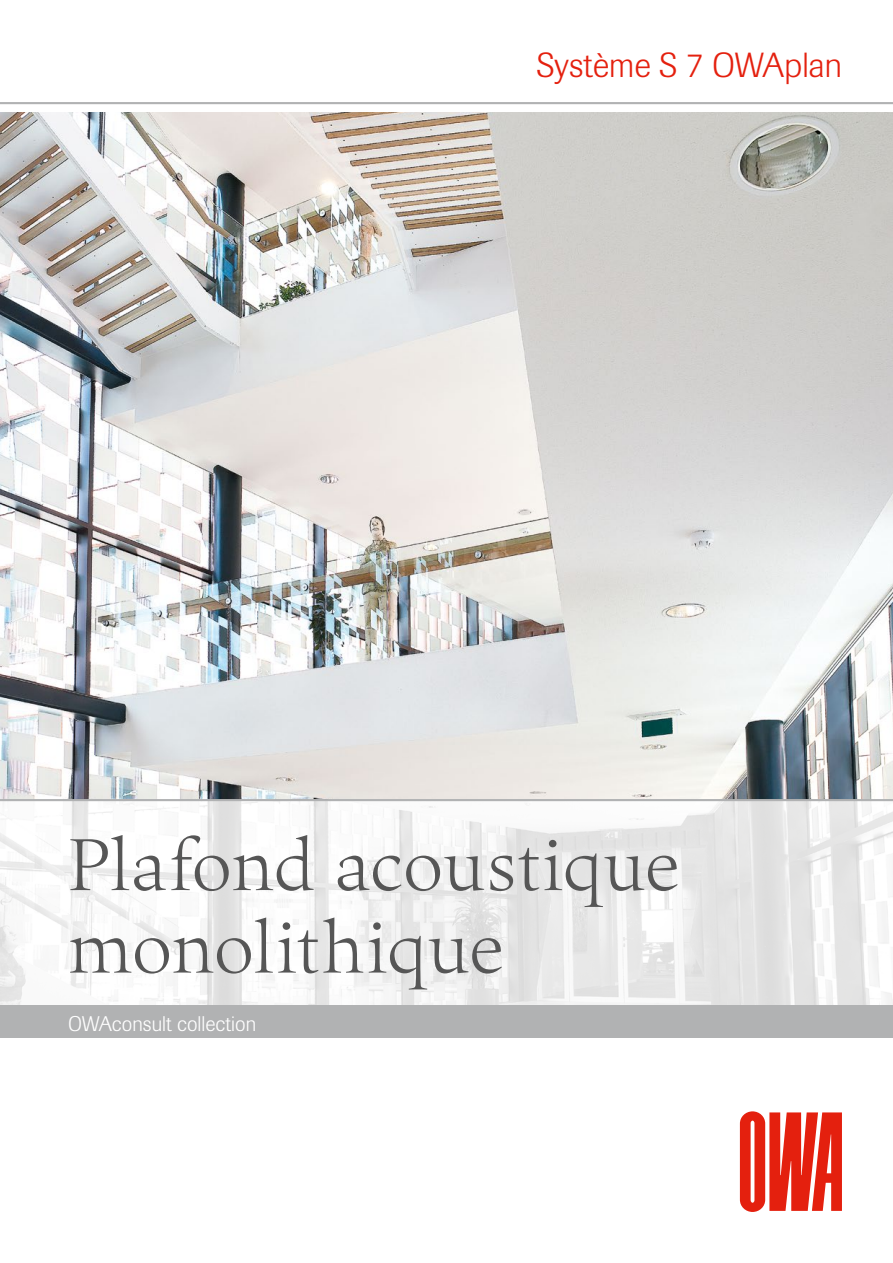
<style>
.page{position:relative;width:893px;height:1263px;background:#fff}
.page>*{position:absolute;margin:0;border:0;box-sizing:border-box;transform-origin:0 0}
.t1{font:300 75px/82.5px "Quant";letter-spacing:-.015em;color:#565656}
.t2{font:300 34.5px "Imago Pro";color:#e4200e}
.t3{font:300 21px "Imago Pro";color:#fff}
</style>
<div class="page">
<img style="left:0;top:112px;width:893px;height:687px">
<svg style="left:0;top:801px;width:893px;height:204px"></svg>
<hr style="left:0;top:102px;width:893px;height:2px;background:#b1b2b3">
<hr style="left:0;top:799px;width:893px;height:2px;background:#b1b2b3">
<div style="left:0;top:1005px;width:893px;height:32px;background:#b1b2b3"></div>
<svg style="left:740px;top:1111px;width:102px;height:101px"></svg>
<p class="t2" style="left:537px;top:42px;width:307px">Système S 7 OWAplan</p>
<p class="t1" style="left:68px;top:822px;width:613px">Plafond acoustique monolithique</p>
<p class="t3" style="left:68px;top:1010px;width:190px">OWAconsult collection</p>
</div>
